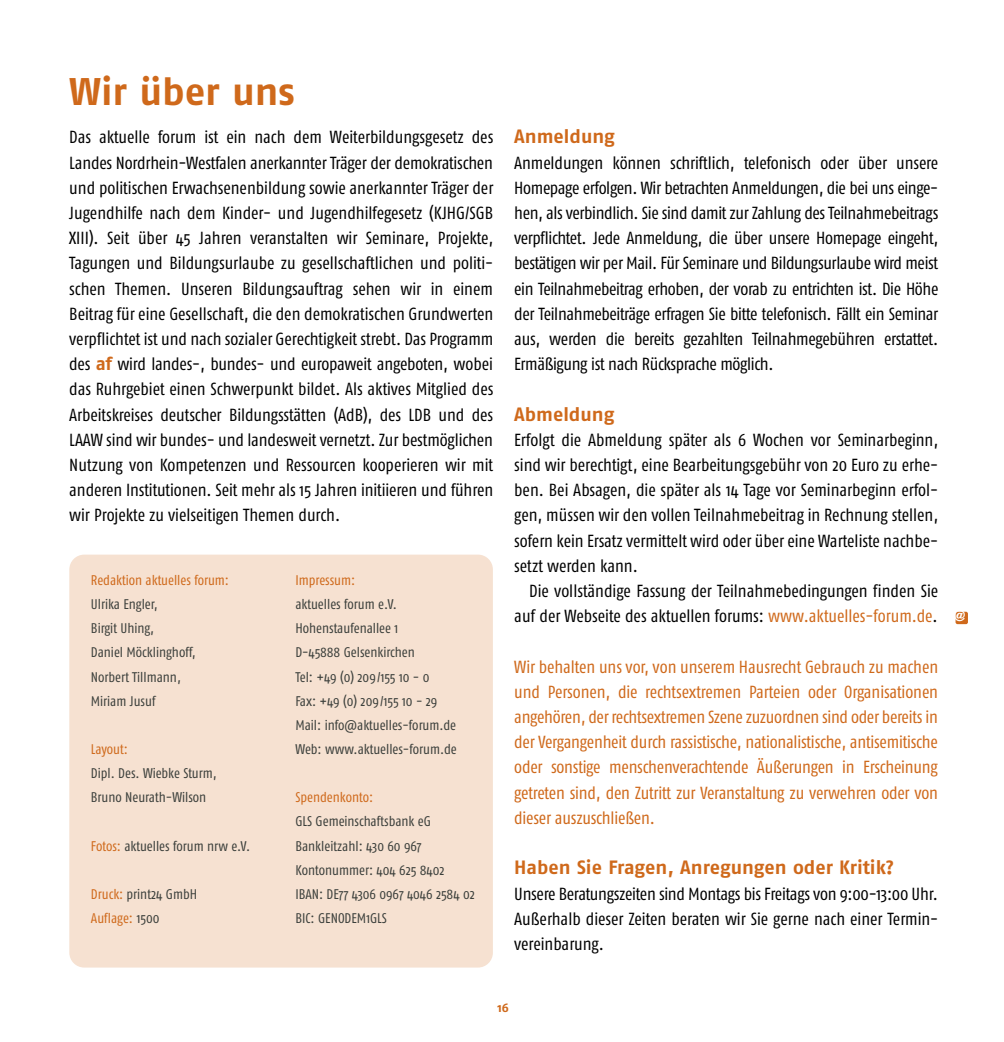
<style>
.page{position:relative;width:1004px;height:1042px;background:#fff}
.page>*{position:absolute;margin:0;border:0;box-sizing:border-box;transform-origin:0 0}
.t1{font:700 38.5px "Fago OT";letter-spacing:-.005em;color:#cf691b}
.t2{font:700 19.25px "Fago OT";color:#cf691b}
.t3{font:condensed 17.5px/25.2px "Fago OT";letter-spacing:-.005em;color:#000;text-align:justify}
.t4{font:condensed 17.5px/25.2px "Fago OT";letter-spacing:-.01em;color:#cf691b;text-align:justify}
.t5{font:700 16.1px "Nimbus San Nov D";color:#fff}
.t6{font:condensed 14px/24.2px "Fago OT";color:#3b3f3b}
.t7{font:condensed 14px "Fago OT";color:#cf691b}
.t8{font:700 12.25px "Fago OT";color:#cf691b}
.s1{font-weight:700;font-stretch:normal;font-size:18.38px;color:#cf691b}
.s2{color:#cf691b}
</style>
<div class="page">
<div style="left:69px;top:554px;width:423px;height:413px;background:#f6e1d1;border-radius:15px"></div>
<div style="left:955px;top:612px;width:12px;height:12px;background:#cf691b;border-radius:2px"></div>
<h1 class="t1" style="left:69px;top:77px;width:227px">Wir über uns</h1>
<p class="t3" style="left:69px;top:126px;width:425px">Das aktuelle forum ist ein nach dem Weiterbildungsgesetz des Landes Nordrhein-Westfalen anerkannter Träger der demokratischen und politischen Erwachsenenbildung sowie anerkannter Träger der Jugendhilfe nach dem Kinder- und Jugendhilfegesetz (KJHG/SGB XIII). Seit über 45 Jahren veranstalten wir Seminare, Projekte, Tagungen und Bildungsurlaube zu gesellschaftlichen und politi&shy;schen Themen. Unseren Bildungsauftrag sehen wir in einem Beitrag für eine Gesellschaft, die den demokratischen Grundwerten verpflichtet ist und nach sozialer Gerechtigkeit strebt. Das Programm des <span class="s1">af</span> wird landes-, bundes- und europaweit angeboten, wobei das Ruhrgebiet einen Schwerpunkt bildet. Als aktives Mitglied des Arbeitskreises deutscher Bildungsstätten (AdB), des LDB und des LAAW sind wir bundes- und landesweit vernetzt. Zur bestmöglichen Nutzung von Kompetenzen und Ressourcen kooperieren wir mit anderen Institutionen. Seit mehr als 15 Jahren initiieren und führen wir Projekte zu vielseitigen Themen durch.</p>
<p class="t2" style="left:514px;top:129px;width:102px">Anmeldung</p>
<p class="t3" style="left:514px;top:151px;width:425px">Anmeldungen können schriftlich, telefonisch oder über unsere Homepage erfolgen. Wir betrachten Anmeldungen, die bei uns einge&shy;hen, als verbindlich. Sie sind damit zur Zahlung des Teilnahmebeitrags verpflichtet. Jede Anmeldung, die über unsere Homepage eingeht, bestätigen wir per Mail. Für Seminare und Bildungsurlaube wird meist ein Teilnahmebeitrag erhoben, der vorab zu entrichten ist. Die Höhe der Teilnahmebeiträge erfragen Sie bitte telefonisch. Fällt ein Seminar aus, werden die bereits gezahlten Teilnahmegebühren erstattet.<br>Ermäßigung ist nach Rücksprache möglich.</p>
<p class="t2" style="left:514px;top:407px;width:102px">Abmeldung</p>
<p class="t3" style="left:514px;top:428px;width:425px">Erfolgt die Abmeldung später als 6 Wochen vor Seminarbeginn, sind wir berechtigt, eine Bearbeitungsgebühr von 20 Euro zu erhe&shy;ben. Bei Absagen, die später als 14 Tage vor Seminarbeginn erfol&shy;gen, müssen wir den vollen Teilnahmebeitrag in Rechnung stellen, sofern kein Ersatz vermittelt wird oder über eine Warteliste nachbe&shy;setzt werden kann.</p>
<p class="t3" style="left:514px;top:580px;width:425px;text-align:right">Die vollständige Fassung der Teilnahmebedingungen finden Sie auf der Webseite des aktuellen forums: <span class="s2">www.aktuelles-forum.de</span>.</p>
<p class="t4" style="left:514px;top:655px;width:425px">Wir behalten uns vor, von unserem Hausrecht Gebrauch zu machen und Personen, die rechtsextremen Parteien oder Organisationen angehören, der rechtsextremen Szene zuzuordnen sind oder bereits in der Vergangenheit durch rassistische, nationalistische, antisemitische oder sonstige menschenverachtende Äußerungen in Erscheinung getreten sind, den Zutritt zur Veranstaltung zu verwehren oder von dieser auszuschließen.</p>
<p class="t2" style="left:514px;top:860px;width:381px">Haben Sie Fragen, Anregungen oder Kritik?</p>
<p class="t3" style="left:514px;top:882px;width:425px">Unsere Beratungszeiten sind Montags bis Freitags von 9:00-13:00 Uhr.<br>Außerhalb dieser Zeiten beraten wir Sie gerne nach einer Termin - vereinbarung.</p>
<p class="t7" style="left:91px;top:575px;width:140px">Redaktion aktuelles forum:</p>
<p class="t6" style="left:91px;top:593px;width:106px">Ulrika Engler,<br>Birgit Uhing,<br>Daniel Möcklinghoff,<br>Norbert Tillmann,<br>Miriam Jusuf</p>
<p class="t7" style="left:91px;top:744px;width:39px">Layout:</p>
<p class="t6" style="left:91px;top:762px;width:127px">Dipl. Des. Wiebke Sturm,<br>Bruno Neurath-Wilson</p>
<p class="t6" style="left:91px;top:835px;width:161px"><span class="s2">Fotos:</span> aktuelles forum nrw e.V.</p>
<p class="t6" style="left:91px;top:883px;width:108px"><span class="s2">Druck:</span> print24 GmbH<br><span class="s2">Auflage:</span> 1500</p>
<p class="t7" style="left:295px;top:575px;width:61px">Impressum:</p>
<p class="t6" style="left:295px;top:593px;width:163px">aktuelles forum e.V.<br>Hohenstaufenallee 1<br>D-45888 Gelsenkirchen<br>Tel: +49 (0) 209/155 10 - 0<br>Fax: +49 (0) 209/155 10 - 29<br>Mail: info@aktuelles-forum.de<br>Web: www.aktuelles-forum.de</p>
<p class="t7" style="left:295px;top:792px;width:79px">Spendenkonto:</p>
<p class="t6" style="left:295px;top:810px;width:181px">GLS Gemeinschaftsbank eG<br>Bankleitzahl: 430 60 967<br>Kontonummer: 404 625 8402<br>IBAN: DE77 4306 0967 4046 2584 02<br>BIC: GENODEM1GLS</p>
<p class="t5" style="left:953px;top:606px;width:13px">@</p>
<p class="t8" style="left:497px;top:1003px;width:13px">16</p>
</div>
